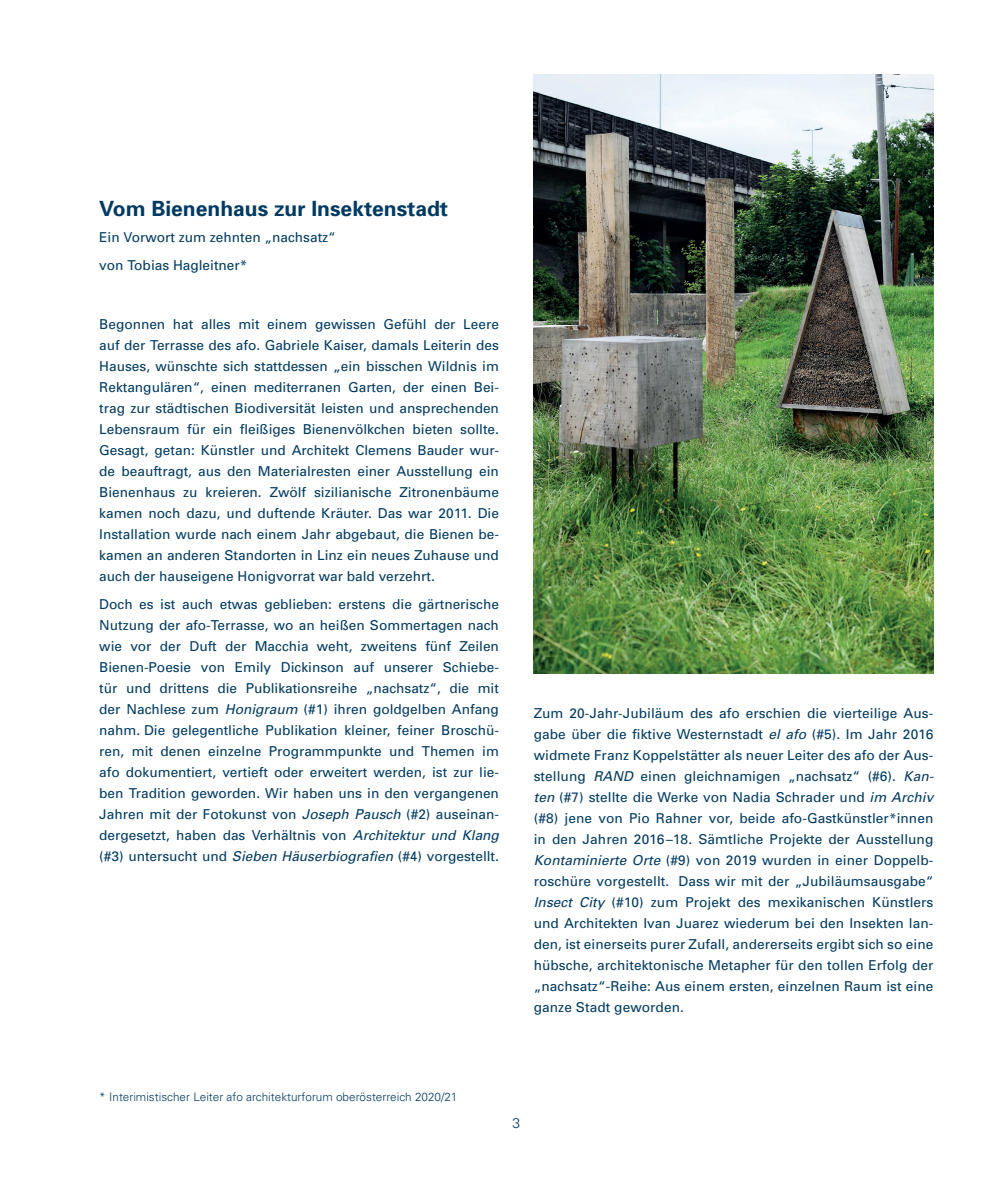
<style>
.page{position:relative;width:993px;height:1191px;background:#fff}
.page>*{position:absolute;margin:0;border:0;box-sizing:border-box;transform-origin:0 0}
.Titel_1{font:700 21px "Univers";color:#003a62}
.t1{font:300 14px "Univers";color:#003a62}
.Fließtext{font:13.65px/21px "Univers";color:#003a62;text-align:justify}
.Bildtext{font:300 11.72px "Univers";color:#003a62}
.s1{font-style:italic}
</style>
<div class="page">
<img style="left:533px;top:74px;width:399px;height:599px">
<p class="Titel_1" style="left:99px;top:195px;width:350px">Vom Bienenhaus zur Insektenstadt</p>
<p class="Fließtext" style="left:99px;top:226px;width:238px">Ein Vorwort zum zehnten „nachsatz“</p>
<p class="Fließtext" style="left:99px;top:254px;width:150px">von Tobias Hagleitner*</p>
<p class="Fließtext" style="left:99px;top:313px;width:401px">Begonnen hat alles mit einem gewissen Gefühl der Leere auf der Terrasse des afo. Gabriele Kaiser, damals Leiterin des Hauses, wünschte sich stattdessen „ein bisschen Wildnis im Rektangulären“, einen mediterranen Garten, der einen Bei&shy;trag zur städtischen Biodiversität leisten und ansprechenden Lebensraum für ein fleißiges Bienenvölkchen bieten sollte.<br>Gesagt, getan: Künstler und Architekt Clemens Bauder wur&shy;de beauftragt, aus den Materialresten einer Ausstellung ein Bienenhaus zu kreieren. Zwölf sizilianische Zitronenbäume kamen noch dazu, und duftende Kräuter. Das war 2011. Die Installation wurde nach einem Jahr abgebaut, die Bienen be&shy;kamen an anderen Standorten in Linz ein neues Zuhause und auch der hauseigene Honigvorrat war bald verzehrt.</p>
<p class="Fließtext" style="left:99px;top:593px;width:401px">Doch es ist auch etwas geblieben: erstens die gärtnerische Nutzung der afo-Terrasse, wo an heißen Sommertagen nach wie vor der Duft der Macchia weht, zweitens fünf Zeilen Bienen-Poesie von Emily Dickinson auf unserer Schiebe&shy;tür und drittens die Publikationsreihe „nachsatz“, die mit der Nachlese zum <span class="s1">Honigraum</span> (#1) ihren goldgelben Anfang nahm. Die gelegentliche Publikation kleiner, feiner Broschü&shy;ren, mit denen einzelne Programmpunkte und Themen im afo dokumentiert, vertieft oder erweitert werden, ist zur lie&shy;ben Tradition geworden. Wir haben uns in den vergangenen Jahren mit der Fotokunst von <span class="s1">Joseph Pausch</span> (#2) auseinan&shy;dergesetzt, haben das Verhältnis von <span class="s1">Architektur und Klang </span>(#3) untersucht und <span class="s1">Sieben Häuserbiografien</span> (#4) vorgestellt.</p>
<p class="Fließtext" style="left:533px;top:702px;width:401px">Zum 20-Jahr-Jubiläum des afo erschien die vierteilige Aus&shy;gabe über die fiktive Westernstadt <span class="s1">el afo</span> (#5). Im Jahr 2016 widmete Franz Koppelstätter als neuer Leiter des afo der Aus&shy;stellung <span class="s1">RAND</span> einen gleichnamigen „nachsatz“ (#6). <span class="s1">Kan&shy;ten</span> (#7) stellte die Werke von Nadia Schrader und <span class="s1">im Archiv </span>(#8) jene von Pio Rahner vor, beide afo-Gastkünstler*innen in den Jahren 2016–18. Sämtliche Projekte der Ausstellung <span class="s1">Kontaminierte Orte</span> (#9) von 2019 wurden in einer Doppelb&shy;roschüre vorgestellt. Dass wir mit der „Jubiläumsausgabe“ <span class="s1">Insect City</span> (#10) zum Projekt des mexikanischen Künstlers und Architekten Ivan Juarez wiederum bei den Insekten lan&shy;den, ist einerseits purer Zufall, andererseits ergibt sich so eine hübsche, architektonische Metapher für den tollen Erfolg der „nachsatz“-Reihe: Aus einem ersten, einzelnen Raum ist eine ganze Stadt geworden.</p>
<p class="Bildtext" style="left:99px;top:1090px;width:359px">* Interimistischer Leiter afo architekturforum oberösterreich 2020/21</p>
<p class="t1" style="left:512px;top:1114px;width:9px">3</p>
</div>
